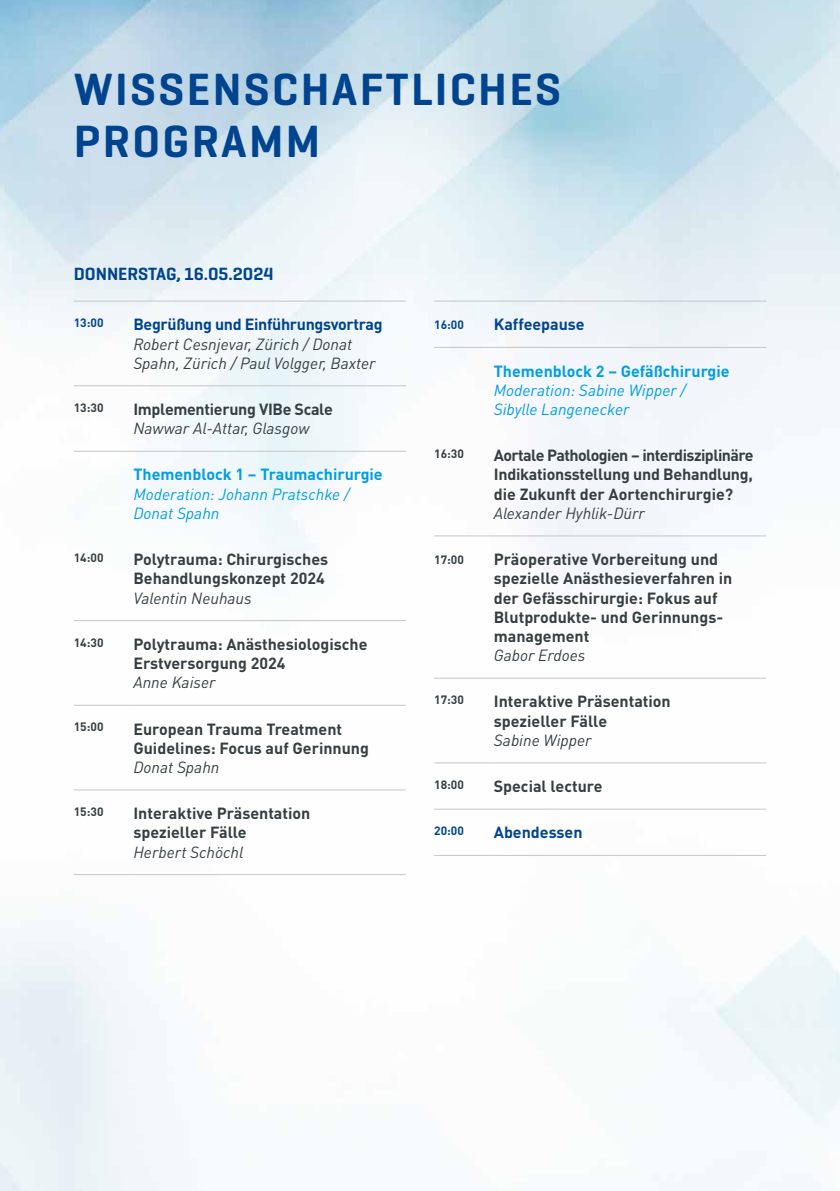
<style>
.page{position:relative;width:840px;height:1191px;background:#fff}
.page>*{position:absolute;margin:0;border:0;box-sizing:border-box;transform-origin:0 0}
.t1{font:600 46px/52px "Geogrotesque";letter-spacing:.05em;color:#00448f}
.t2{font:600 18px "Geogrotesque";color:#00448f}
.t3{font:700 16px/19.2px "DINOT";color:#353e42}
.t4{font:italic 16px/19.2px "DINOT";color:#353e42}
.t5{font:italic 16px/19.2px "DINOT";color:#009ee3}
.t6{font:700 16px "DINOT";color:#009ee3}
.t7{font:700 16px "DINOT";letter-spacing:-.02em;color:#00448f}
.t8{font:700 16px "DINOT";letter-spacing:-.02em;color:#353e42}
.t9{font:700 16px "DINOT";color:#00448f}
.t10{font:700 12px "DINOT";color:#353e42}
.t11{font:700 12px "DINOT";color:#00448f}
</style>
<div class="page">
<hr style="left:74px;top:301px;width:59px;height:1px;background:#c5c6c6">
<hr style="left:133px;top:301px;width:272px;height:1px;background:#c5c6c6">
<hr style="left:74px;top:385px;width:59px;height:1px;background:#c5c6c6">
<hr style="left:133px;top:385px;width:272px;height:1px;background:#c5c6c6">
<hr style="left:74px;top:451px;width:59px;height:1px;background:#c5c6c6">
<hr style="left:133px;top:451px;width:272px;height:1px;background:#c5c6c6">
<hr style="left:74px;top:620px;width:59px;height:1px;background:#c5c6c6">
<hr style="left:133px;top:620px;width:272px;height:1px;background:#c5c6c6">
<hr style="left:74px;top:705px;width:59px;height:1px;background:#c5c6c6">
<hr style="left:133px;top:705px;width:272px;height:1px;background:#c5c6c6">
<hr style="left:74px;top:789px;width:59px;height:1px;background:#c5c6c6">
<hr style="left:133px;top:789px;width:272px;height:1px;background:#c5c6c6">
<hr style="left:74px;top:874px;width:59px;height:1px;background:#c5c6c6">
<hr style="left:133px;top:874px;width:272px;height:1px;background:#c5c6c6">
<hr style="left:434px;top:301px;width:59px;height:1px;background:#c5c6c6">
<hr style="left:493px;top:301px;width:272px;height:1px;background:#c5c6c6">
<hr style="left:434px;top:347px;width:59px;height:1px;background:#c5c6c6">
<hr style="left:493px;top:347px;width:272px;height:1px;background:#c5c6c6">
<hr style="left:434px;top:535px;width:59px;height:1px;background:#c5c6c6">
<hr style="left:493px;top:535px;width:272px;height:1px;background:#c5c6c6">
<hr style="left:434px;top:678px;width:59px;height:1px;background:#c5c6c6">
<hr style="left:493px;top:678px;width:272px;height:1px;background:#c5c6c6">
<hr style="left:434px;top:762px;width:59px;height:1px;background:#c5c6c6">
<hr style="left:493px;top:762px;width:272px;height:1px;background:#c5c6c6">
<hr style="left:434px;top:809px;width:59px;height:1px;background:#c5c6c6">
<hr style="left:493px;top:809px;width:272px;height:1px;background:#c5c6c6">
<hr style="left:434px;top:855px;width:59px;height:1px;background:#c5c6c6">
<hr style="left:493px;top:855px;width:272px;height:1px;background:#c5c6c6">
<h1 class="t1" style="left:74px;top:63px;width:488px">WISSENSCHAFTLICHES<br>PROGRAMM</h1>
<p class="t2" style="left:74px;top:263px;width:201px">DONNERSTAG, 16.05.2024</p>
<p class="t11" style="left:74px;top:315px;width:31px">13:00</p>
<p class="t7" style="left:133px;top:314px;width:251px">Begrüßung und Einführungsvortrag</p>
<p class="t4" style="left:133px;top:334px;width:244px">Robert Cesnjevar, Zürich / Donat<br>Spahn, Zürich / Paul Volgger, Baxter</p>
<p class="t10" style="left:74px;top:400px;width:31px">13:30</p>
<p class="t8" style="left:133px;top:399px;width:201px">Implementierung VIBe Scale</p>
<p class="t4" style="left:133px;top:418px;width:177px">Nawwar Al-Attar, Glasgow</p>
<p class="t6" style="left:133px;top:464px;width:251px">Themenblock 1 – Traumachirurgie</p>
<p class="t5" style="left:133px;top:484px;width:218px">Moderation: Johann Pratschke /<br>Donat Spahn</p>
<p class="t10" style="left:74px;top:550px;width:31px">14:00</p>
<p class="t3" style="left:133px;top:549px;width:196px">Polytrauma: Chirurgisches<br>Behandlungskonzept 2024</p>
<p class="t4" style="left:133px;top:588px;width:120px">Valentin Neuhaus</p>
<p class="t10" style="left:74px;top:634px;width:31px">14:30</p>
<p class="t3" style="left:133px;top:634px;width:235px">Polytrauma: Anästhesiologische<br>Erstversorgung 2024</p>
<p class="t4" style="left:133px;top:672px;width:84px">Anne Kaiser</p>
<p class="t10" style="left:74px;top:719px;width:31px">15:00</p>
<p class="t3" style="left:133px;top:718px;width:237px">European Trauma Treatment<br>Guidelines: Focus auf Gerinnung</p>
<p class="t4" style="left:133px;top:757px;width:87px">Donat Spahn</p>
<p class="t10" style="left:74px;top:804px;width:31px">15:30</p>
<p class="t3" style="left:133px;top:803px;width:178px">Interaktive Präsentation spezieller Fälle</p>
<p class="t4" style="left:133px;top:842px;width:111px">Herbert Schöchl</p>
<p class="t11" style="left:434px;top:317px;width:31px">16:00</p>
<p class="t9" style="left:493px;top:314px;width:92px">Kaffeepause</p>
<p class="t6" style="left:493px;top:360px;width:237px">Themenblock 2 – Gefäßchirurgie</p>
<p class="t5" style="left:493px;top:380px;width:194px">Moderation: Sabine Wipper /<br>Sibylle Langenecker</p>
<p class="t10" style="left:434px;top:446px;width:31px">16:30</p>
<p class="t3" style="left:493px;top:445px;width:261px;text-align:justify">Aortale Pathologien – interdisziplinäre Indikationsstellung und Behandlung, die Zukunft der Aortenchirurgie?</p>
<p class="t4" style="left:493px;top:503px;width:152px">Alexander Hyhlik-Dürr</p>
<p class="t10" style="left:434px;top:551px;width:31px">17:00</p>
<p class="t3" style="left:493px;top:549px;width:240px">Präoperative Vorbereitung und spezielle Anästhesieverfahren in der Gefässchirurgie: Fokus auf<br>Blutprodukte- und Gerinnungs&shy;management</p>
<p class="t4" style="left:493px;top:645px;width:93px">Gabor Erdoes</p>
<p class="t10" style="left:434px;top:692px;width:31px">17:30</p>
<p class="t3" style="left:493px;top:691px;width:178px">Interaktive Präsentation spezieller Fälle</p>
<p class="t4" style="left:493px;top:730px;width:99px">Sabine Wipper</p>
<p class="t10" style="left:434px;top:777px;width:31px">18:00</p>
<p class="t3" style="left:493px;top:776px;width:110px">Special lecture</p>
<p class="t11" style="left:434px;top:823px;width:31px">20:00</p>
<p class="t9" style="left:493px;top:822px;width:90px">Abendessen</p>
</div>
